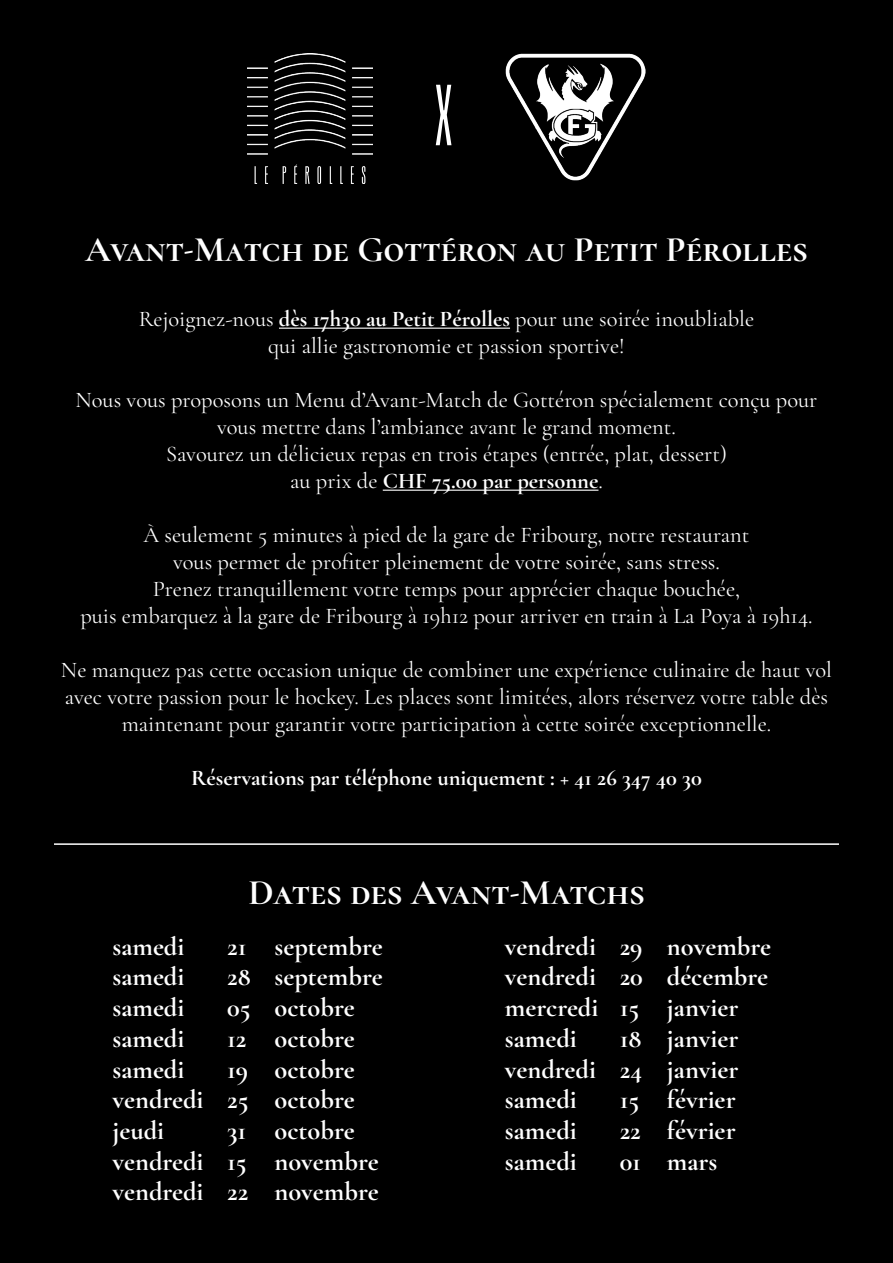
<style>
.page{position:relative;width:893px;height:1263px;background:#000}
.page>*{position:absolute;margin:0;border:0;box-sizing:border-box;transform-origin:0 0}
.t1{font:75.6px "Rainer v 0.1";color:#fff}
.t2{font:700 36px "Cormorant Garamond";letter-spacing:.02em;color:#fff}
.t3{font:700 26.4px "Cormorant Garamond";color:#fff}
.t4{font:22.5px/27px "Cormorant Garamond";color:#fff;text-align:center}
.t5{font:700 22.5px "Cormorant Garamond";color:#fff}
.s1{font-weight:700}
.s2{font-weight:400}
</style>
<div class="page">
<img style="left:505px;top:53px;width:140px;height:128px">
<img style="left:248px;top:54px;width:125px;height:130px">
<hr style="left:279px;top:328px;width:231px;height:1px;background:#fff">
<hr style="left:383px;top:490px;width:215px;height:1px;background:#fff">
<hr style="left:54px;top:843px;width:785px;height:2px;background:#fff">
<p class="t1" style="left:435px;top:79px;width:19px">X</p>
<p class="t2" style="left:85px;top:227px;width:724px">Avant-Match de Gottéron au Petit Pérolles</p>
<p class="t4" style="left:139px;top:305px;width:617px">Rejoignez-nous <span class="s1">dès 17h30 au Petit Pérolles</span> pour une soirée inoubliable</p>
<p class="t4" style="left:268px;top:332px;width:358px">qui allie gastronomie et passion sportive!</p>
<p class="t4" style="left:75px;top:386px;width:743px">Nous vous proposons un Menu d’Avant-Match de Gottéron spécialement conçu pour vous mettre dans l’ambiance avant le grand moment.</p>
<p class="t4" style="left:166px;top:440px;width:562px">Savourez un délicieux repas en trois étapes (entrée, plat, dessert)</p>
<p class="t5" style="left:290px;top:467px;width:314px"><span class="s2">au prix de</span> CHF 75.00 par personne<span class="s2">.</span></p>
<p class="t4" style="left:143px;top:521px;width:608px">À seulement 5 minutes à pied de la gare de Fribourg, notre restaurant</p>
<p class="t4" style="left:173px;top:548px;width:548px">vous permet de profiter pleinement de votre soirée, sans stress.</p>
<p class="t4" style="left:153px;top:575px;width:589px">Prenez tranquillement votre temps pour apprécier chaque bouchée,</p>
<p class="t4" style="left:80px;top:602px;width:734px">puis embarquez à la gare de Fribourg à 19h12 pour arriver en train à La Poya à 19h14.</p>
<p class="t4" style="left:61px;top:656px;width:772px">Ne manquez pas cette occasion unique de combiner une expérience culinaire de haut vol avec votre passion pour le hockey. Les places sont limitées, alors réservez votre table dès maintenant pour garantir votre participation à cette soirée exceptionnelle.</p>
<p class="t5" style="left:191px;top:764px;width:512px">Réservations par téléphone uniquement : + 41 26 347 40 30</p>
<p class="t2" style="left:248px;top:870px;width:398px">Dates des Avant-Matchs</p>
<p class="t3" style="left:112px;top:930px;width:73px">samedi</p>
<p class="t3" style="left:227px;top:930px;width:157px">21 septembre</p>
<p class="t3" style="left:112px;top:961px;width:73px">samedi</p>
<p class="t3" style="left:227px;top:961px;width:157px">28 septembre</p>
<p class="t3" style="left:112px;top:991px;width:73px">samedi</p>
<p class="t3" style="left:227px;top:991px;width:129px">05 octobre</p>
<p class="t3" style="left:112px;top:1022px;width:73px">samedi</p>
<p class="t3" style="left:227px;top:1022px;width:129px">12 octobre</p>
<p class="t3" style="left:112px;top:1053px;width:73px">samedi</p>
<p class="t3" style="left:227px;top:1053px;width:129px">19 octobre</p>
<p class="t3" style="left:112px;top:1083px;width:244px">vendredi 25 octobre</p>
<p class="t3" style="left:112px;top:1114px;width:53px">jeudi</p>
<p class="t3" style="left:227px;top:1114px;width:129px">31 octobre</p>
<p class="t3" style="left:112px;top:1145px;width:268px">vendredi 15 novembre</p>
<p class="t3" style="left:112px;top:1176px;width:268px">vendredi 22 novembre</p>
<p class="t3" style="left:505px;top:930px;width:268px">vendredi 29 novembre</p>
<p class="t3" style="left:505px;top:960px;width:265px">vendredi 20 décembre</p>
<p class="t3" style="left:505px;top:991px;width:235px">mercredi 15 janvier</p>
<p class="t3" style="left:505px;top:1022px;width:73px">samedi</p>
<p class="t3" style="left:620px;top:1022px;width:120px">18 janvier</p>
<p class="t3" style="left:505px;top:1053px;width:235px">vendredi 24 janvier</p>
<p class="t3" style="left:505px;top:1083px;width:73px">samedi</p>
<p class="t3" style="left:620px;top:1083px;width:117px">15 février</p>
<p class="t3" style="left:505px;top:1114px;width:73px">samedi</p>
<p class="t3" style="left:620px;top:1114px;width:117px">22 février</p>
<p class="t3" style="left:505px;top:1145px;width:73px">samedi</p>
<p class="t3" style="left:620px;top:1145px;width:99px">01 mars</p>
</div>
